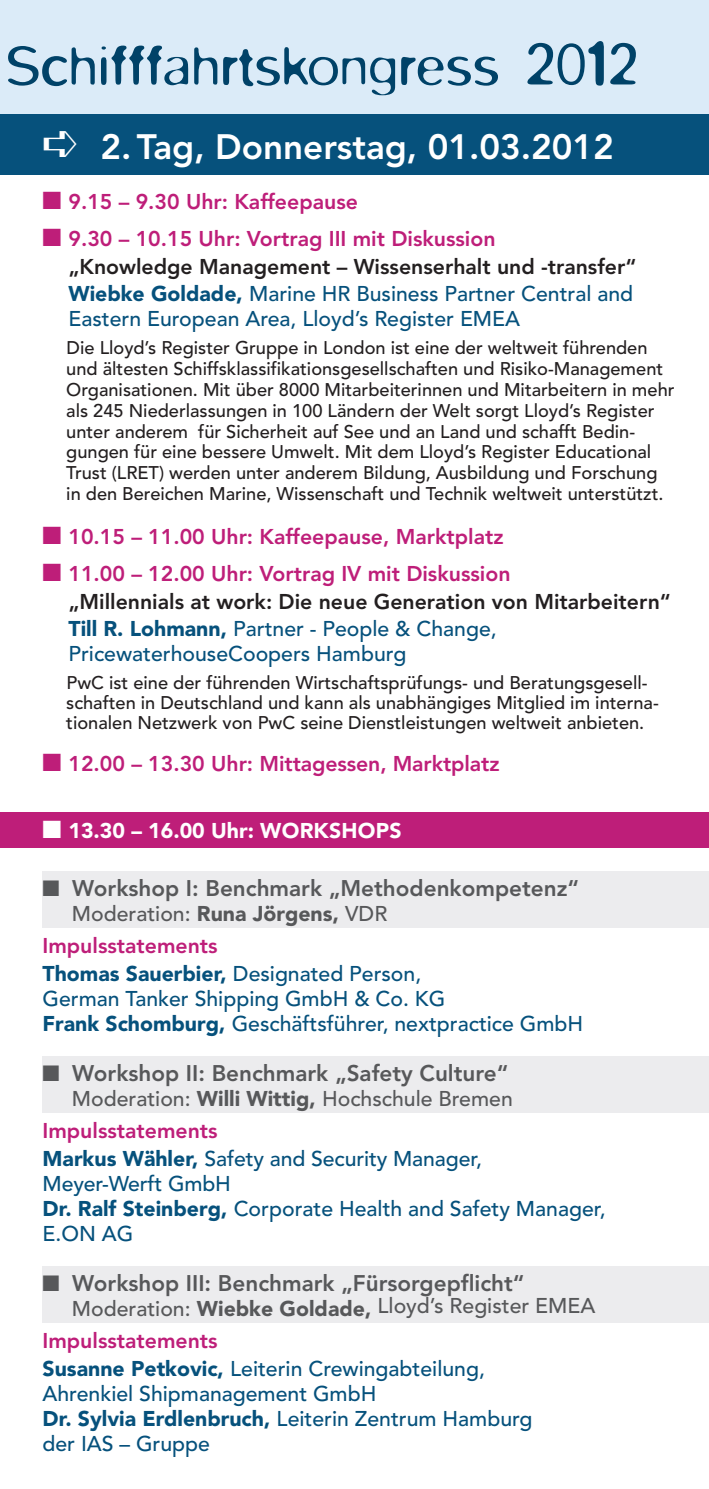
<style>
.page{position:relative;width:709px;height:1489px;background:#fff}
.page>*{position:absolute;margin:0;border:0;box-sizing:border-box;transform-origin:0 0}
.t1{font:300 60px "Blur";letter-spacing:.005em;color:#004268}
.t2{font:800 35px "Avenir";color:#fff}
.t3{font:800 22.5px "Avenir";color:#57585a}
.t4{font:500 21.25px/25px "Avenir";color:#06517c}
.t5{font:800 21.25px/27.5px "Avenir";color:#231f20}
.t6{font:800 21.25px/32.5px "Avenir";color:#be1e79}
.t7{font:500 21.25px/32.5px "Avenir";color:#57585a}
.t8{font:900 21.25px "Avenir";letter-spacing:.01em;color:#fff}
.t9{font:500 18.25px/20.8px "Avenir";color:#231f20}
.s1{font-size:67.5px}
.s2{color:#be1e79}
.s3{font-weight:900;color:#06517c}
.s4{font-weight:500;color:#06517c}
.s5{color:#fff}
.s6{font-weight:500;color:#57585a}
.s7{font-weight:900;color:#57585a}
.s8{font-weight:900}
.s9{font-weight:800;color:#be1e79}
</style>
<div class="page">
<div style="left:0;top:812px;width:709px;height:36px;background:#be1e79"></div>
<div style="left:0;top:111px;width:709px;height:64px;background:#06517c"></div>
<div style="left:43px;top:871px;width:666px;height:57px;background:#ececee"></div>
<div style="left:43px;top:1055px;width:666px;height:57px;background:#ececee"></div>
<div style="left:43px;top:1265px;width:666px;height:57px;background:#ececee"></div>
<div style="left:0;top:0;width:709px;height:113px;background:#dbebf8"></div>
<h1 class="t1" style="left:5px;top:29px;width:634px">Schifffahrtskongress <span class="s1">2012</span></h1>
<h2 class="t2" style="left:101px;top:132px;width:515px">2. Tag, Donnerstag, 01.03.2012</h2>
<p class="t6" style="left:43px;top:187px;width:317px">■ 9.15 – 9.30 Uhr: Kaffeepause</p>
<p class="t5" style="left:68px;top:227px;width:569px;text-indent:-26px"><span class="s2">■ 9.30 – 10.15 Uhr: Vortrag III mit Diskussion<br></span>„Knowledge Management – Wissenserhalt und -transfer“<br><span class="s3">Wiebke Goldade,</span> <span class="s4">Marine HR Business Partner Central and</span></p>
<p class="t4" style="left:68px;top:308px;width:453px">Eastern European Area, Lloyd’s Register EMEA</p>
<p class="t9" style="left:66px;top:339px;width:609px;text-indent:-24px"><span class="s5">■</span> Die Lloyd’s Register Gruppe in London ist eine der weltweit führenden und ältesten Schiffsklassifikationsgesellschaften und Risiko-Management Organisationen. Mit über 8000 Mitarbeiterinnen und Mitarbeitern in mehr als 245 Niederlassungen in 100 Ländern der Welt sorgt Lloyd’s Register unter anderem für Sicherheit auf See und an Land und schafft Bedin - gungen für eine bessere Umwelt. Mit dem Lloyd’s Register Educational Trust (LRET) werden unter anderem Bildung, Ausbildung und Forschung in den Bereichen Marine, Wissenschaft und Technik weltweit unterstützt.</p>
<p class="t6" style="left:43px;top:521px;width:462px">■ 10.15 – 11.00 Uhr: Kaffeepause, Marktplatz</p>
<p class="t5" style="left:68px;top:561px;width:604px;text-indent:-26px"><span class="s2">■ 11.00 – 12.00 Uhr: Vortrag IV mit Diskussion<br></span>„Millennials at work: Die neue Generation von Mitarbeitern“<br><span class="s3">Till R. Lohmann,</span> <span class="s4">Partner - People &amp; Change,</span></p>
<p class="t4" style="left:68px;top:643px;width:339px">PricewaterhouseCoopers Hamburg</p>
<p class="t9" style="left:66px;top:673px;width:594px;line-height:20px;text-indent:-24px"><span class="s5">■</span> PwC ist eine der führenden Wirtschaftsprüfungs- und Beratungsgesell&shy;schaften in Deutschland und kann als unabhängiges Mitglied im interna&shy;tionalen Netzwerk von PwC seine Dienstleistungen weltweit anbieten.</p>
<p class="t6" style="left:43px;top:749px;width:458px">■ 12.00 – 13.30 Uhr: Mittagessen, Marktplatz</p>
<p class="t8" style="left:43px;top:822px;width:360px">■ 13.30 – 16.00 Uhr: WORKSHOPS</p>
<p class="t3" style="left:43px;top:878px;width:538px">■ Workshop I: Benchmark „Methodenkompetenz“</p>
<p class="t6" style="left:43px;top:898px;width:346px;text-indent:29px"><span class="s6">Moderation:</span> <span class="s7">Runa Jörgens,</span> <span class="s6">VDR<br></span>Impulsstatements</p>
<p class="t4" style="left:43px;top:962px;width:542px"><span class="s8">Thomas Sauerbier,</span> Designated Person,<br>German Tanker Shipping GmbH &amp; Co. KG<br><span class="s8">Frank Schomburg,</span> Geschäftsführer, nextpractice GmbH</p>
<p class="t3" style="left:43px;top:1063px;width:467px">■ Workshop II: Benchmark „Safety Culture“</p>
<p class="t7" style="left:43px;top:1083px;width:472px;text-indent:29px">Moderation: <span class="s8">Willi Wittig,</span> Hochschule Bremen<br><span class="s9">Impulsstatements</span></p>
<p class="t4" style="left:43px;top:1147px;width:564px"><span class="s8">Markus Wähler,</span> Safety and Security Manager,<br>Meyer-Werft GmbH<br><span class="s8">Dr. Ralf Steinberg,</span> Corporate Health and Safety Manager,<br>E.ON AG</p>
<p class="t3" style="left:43px;top:1273px;width:483px">■ Workshop III: Benchmark „Fürsorgepflicht“</p>
<p class="t7" style="left:43px;top:1290px;width:554px;line-height:35px;text-indent:29px">Moderation: <span class="s8">Wiebke Goldade,</span> Lloyd’s Register EMEA<br><span class="s9">Impulsstatements</span></p>
<p class="t4" style="left:43px;top:1357px;width:491px"><span class="s8">Susanne Petkovic,</span> Leiterin Crewingabteilung, Ahrenkiel Shipmanagement GmbH<br><span class="s8">Dr. Sylvia Erdlenbruch,</span> Leiterin Zentrum Hamburg der IAS – Gruppe</p>
</div>
